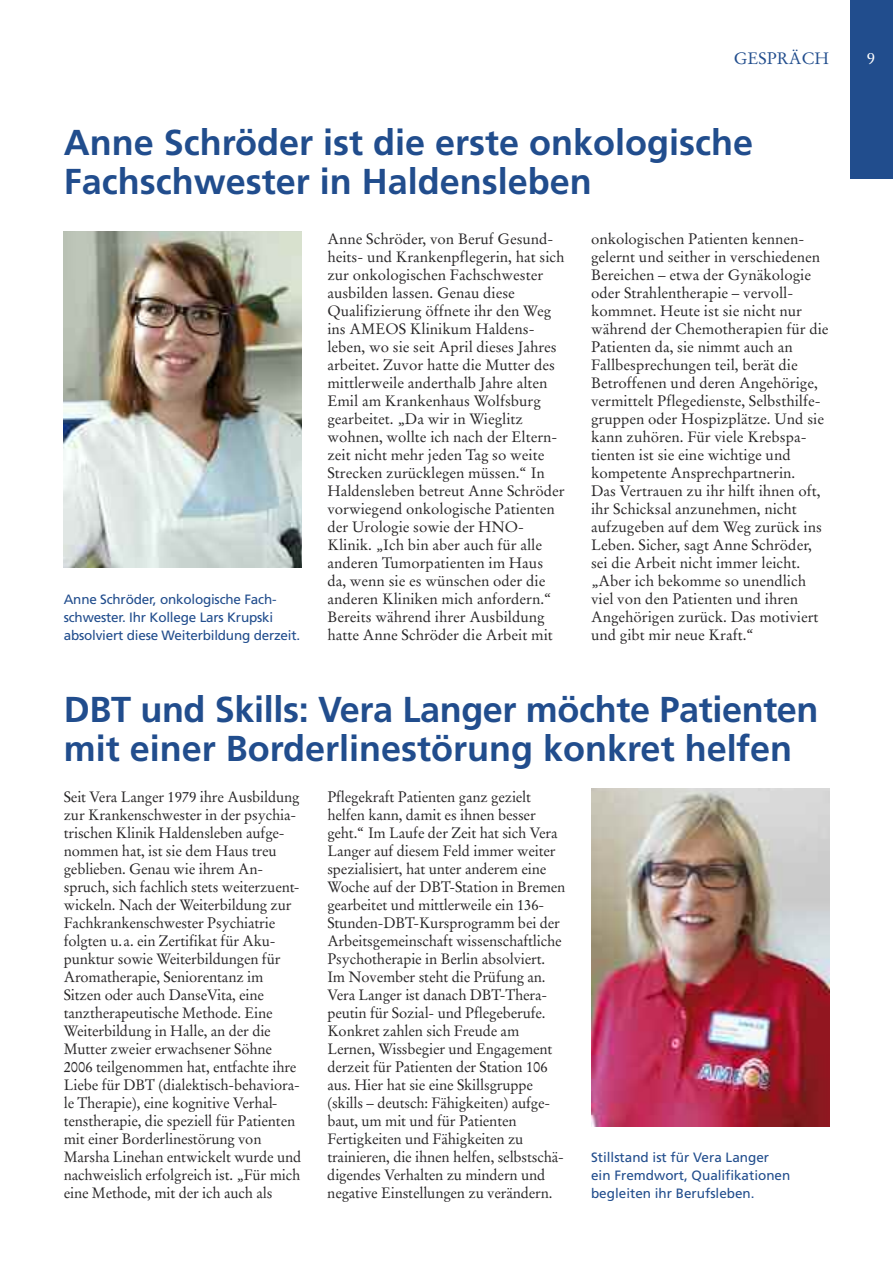
<style>
.page{position:relative;width:893px;height:1263px;background:#fff}
.page>*{position:absolute;margin:0;border:0;box-sizing:border-box;transform-origin:0 0}
.t1{font:700 36px/39px "Frutiger LT Pro";color:#214d8d}
.t2{font:16.5px "Stempel Garamond LT Pro";color:#214d8d}
.t3{font:16.5px "Stempel Garamond LT Pro";color:#fff}
.t4{font:15px/18px "Stempel Garamond LT Pro";letter-spacing:-.01em;color:#272526}
.t5{font:13.5px/18px "Frutiger LT Pro";letter-spacing:-.015em;color:#214d8d}
</style>
<div class="page">
<div style="left:850px;top:0;width:43px;height:179px;background:#214d8d"></div>
<img style="left:64px;top:231px;width:238px;height:336px">
<img style="left:591px;top:789px;width:238px;height:337px">
<p class="t2" style="left:734px;top:52px;width:97px">GESPRÄCH</p>
<p class="t3" style="left:867px;top:52px;width:10px">9</p>
<h1 class="t1" style="left:64px;top:126px;width:691px">Anne Schröder ist die erste onkologische<br>Fachschwester in Haldensleben</h1>
<p class="t5" style="left:64px;top:591px;width:238px">Anne Schröder, onkologische Fach&shy;schwester. Ihr Kollege Lars Krupski absolviert diese Weiterbildung derzeit.</p>
<p class="t4" style="left:327px;top:232px;width:239px">Anne Schröder, von Beruf Gesund&shy;heits- und Krankenpflegerin, hat sich zur onkologischen Fachschwester ausbilden lassen. Genau diese Qualifizierung öffnete ihr den Weg ins AMEOS Klinikum Haldens&shy;leben, wo sie seit April dieses Jahres arbeitet. Zuvor hatte die Mutter des mittlerweile anderthalb Jahre alten Emil am Krankenhaus Wolfsburg gearbeitet. „Da wir in Wieglitz wohnen, wollte ich nach der Eltern&shy;zeit nicht mehr jeden Tag so weite Strecken zurücklegen müssen.“ In Haldensleben betreut Anne Schröder vorwiegend onkologische Patienten der Urologie sowie der HNO-Klinik. „Ich bin aber auch für alle anderen Tumorpatienten im Haus da, wenn sie es wünschen oder die anderen Kliniken mich anfordern.“ Bereits während ihrer Ausbildung hatte Anne Schröder die Arbeit mit</p>
<p class="t4" style="left:591px;top:232px;width:239px">onkologischen Patienten kennen&shy;gelernt und seither in verschiedenen Bereichen – etwa der Gynäkologie oder Strahlentherapie – vervoll&shy;kommnet. Heute ist sie nicht nur während der Chemotherapien für die Patienten da, sie nimmt auch an Fallbesprechungen teil, berät die Betroffenen und deren Angehörige, vermittelt Pflegedienste, Selbsthilfe&shy;gruppen oder Hospizplätze. Und sie kann zuhören. Für viele Krebspa&shy;tienten ist sie eine wichtige und kompetente Ansprechpartnerin.<br>Das Vertrauen zu ihr hilft ihnen oft, ihr Schicksal anzunehmen, nicht aufzugeben auf dem Weg zurück ins Leben. Sicher, sagt Anne Schröder, sei die Arbeit nicht immer leicht. „Aber ich bekomme so unendlich viel von den Patienten und ihren Angehörigen zurück. Das motiviert und gibt mir neue Kraft.“</p>
<h1 class="t1" style="left:64px;top:694px;width:756px">DBT und Skills: Vera Langer möchte Patienten mit einer Borderlinestörung konkret helfen</h1>
<p class="t4" style="left:64px;top:790px;width:239px">Seit Vera Langer 1979 ihre Ausbildung zur Krankenschwester in der psychia&shy;trischen Klinik Haldensleben aufge&shy;nommen hat, ist sie dem Haus treu geblieben. Genau wie ihrem An&shy;spruch, sich fachlich stets weiterzuent&shy;wickeln. Nach der Weiterbildung zur Fachkrankenschwester Psychiatrie folgten u.a. ein Zertifikat für Aku&shy;punktur sowie Weiterbildungen für Aromatherapie, Seniorentanz im Sitzen oder auch DanseVita, eine tanztherapeutische Methode. Eine Weiterbildung in Halle, an der die Mutter zweier erwachsener Söhne 2006 teilgenommen hat, entfachte ihre Liebe für DBT (dialektisch-behaviora&shy;le Therapie), eine kognitive Verhal&shy;tenstherapie, die speziell für Patienten mit einer Borderlinestörung von Marsha Linehan entwickelt wurde und nachweislich erfolgreich ist. „Für mich eine Methode, mit der ich auch als</p>
<p class="t4" style="left:327px;top:790px;width:240px">Pflegekraft Patienten ganz gezielt helfen kann, damit es ihnen besser geht.“ Im Laufe der Zeit hat sich Vera Langer auf diesem Feld immer weiter spezialisiert, hat unter anderem eine Woche auf der DBT-Station in Bremen gearbeitet und mittlerweile ein 136- Stunden-DBT-Kursprogramm bei der Arbeitsgemeinschaft wissenschaftliche Psychotherapie in Berlin absolviert.<br>Im November steht die Prüfung an.<br>Vera Langer ist danach DBT-Thera&shy;peutin für Sozial- und Pflegeberufe.<br>Konkret zahlen sich Freude am Lernen, Wissbegier und Engagement derzeit für Patienten der Station 106 aus. Hier hat sie eine Skillsgruppe (skills – deutsch: Fähigkeiten) aufge&shy;baut, um mit und für Patienten Fertigkeiten und Fähigkeiten zu trainieren, die ihnen helfen, selbstschä&shy;digendes Verhalten zu mindern und negative Einstellungen zu verändern.</p>
<p class="t5" style="left:591px;top:1149px;width:201px">Stillstand ist für Vera Langer ein Fremdwort, Qualifikationen begleiten ihr Berufsleben.</p>
</div>
